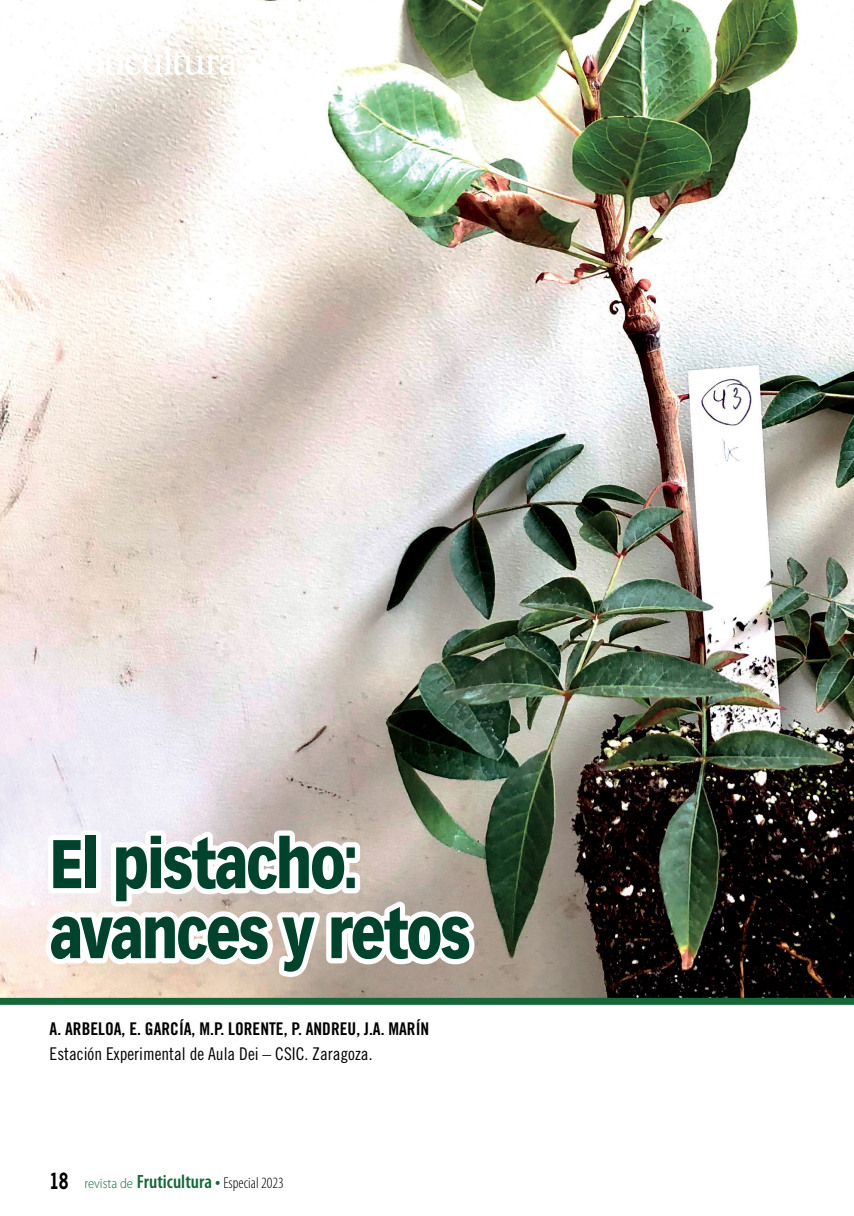
<style>
.page{position:relative;width:854px;height:1216px;background:#fff}
.page>*{position:absolute;margin:0;border:0;box-sizing:border-box;transform-origin:0 0}
.t1{font:900 67.38px/70px "Vectora LT Std";letter-spacing:-.04em;color:#00432c;scale:.82 1}
.t2{font:600 condensed 19.25px "Myriad Pro";color:#15673a}
.t3{font:17.5px "Trade Gothic LT Std Bd Cn 20";color:#000}
.t4{font:17.5px "Trade Gothic LT Std Cn 18";color:#000}
.s1{font-family:"News Gothic Std";font-weight:700;font-stretch:normal;font-size:21px;color:#000}
.s2{font-weight:300;font-stretch:semi-condensed;font-size:14px}
.s3{font-weight:300;font-size:15.75px;color:#000}
</style>
<div class="page">
<img style="left:0;top:0;width:853px;height:997px">
<div style="left:0;top:997px;width:853px;height:7px;background:#15673a"></div>
<svg style="left:50px;top:45px;width:187px;height:30px"></svg>
<svg style="left:39px;top:819px;width:443px;height:163px"></svg>
<h1 class="t1" style="left:50px;top:828px;width:514px">El pistacho: avances y retos</h1>
<p class="t3" style="left:50px;top:1018px;width:381px">A. ARBELOA, E. GARCÍA, M.P. LORENTE, P. ANDREU, J.A. MARÍN</p>
<p class="t4" style="left:50px;top:1042px;width:324px">Estación Experimental de Aula Dei – CSIC. Zaragoza.</p>
<p class="t2" style="left:50px;top:1171px;width:235px"><span class="s1">18</span> <span class="s2">revista de</span> Fruticultura • <span class="s3">Especial 2023</span></p>
</div>
